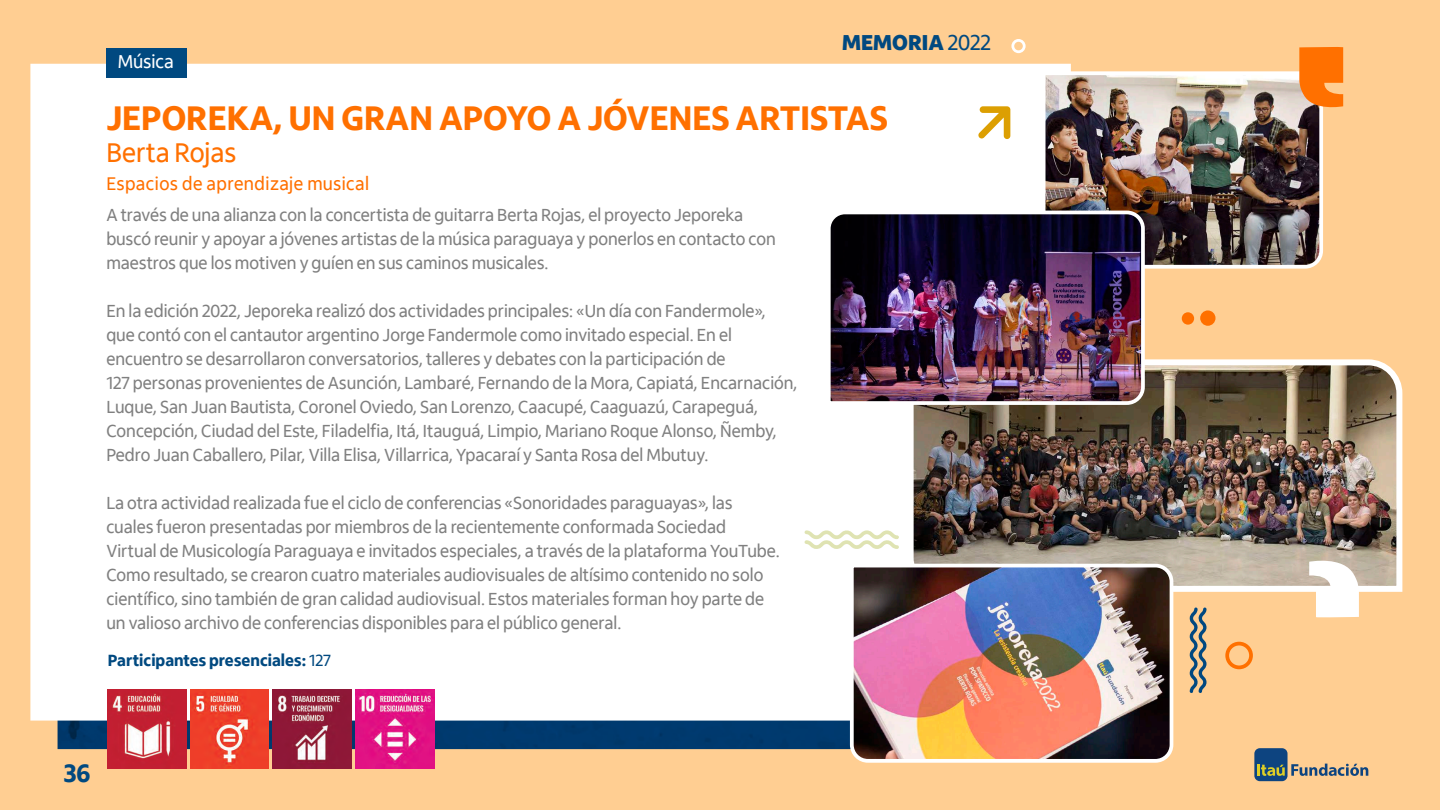
<style>
.page{position:relative;width:1440px;height:810px;background:#ffce92}
.page>*{position:absolute;margin:0;border:0;box-sizing:border-box;transform-origin:0 0}
.t1{font:800 35.1px "Itau Display";color:#ff7000}
.t2{font:27.83px "Itau Display";color:#ff7000}
.t3{font:800 25.95px "Itau Display";color:#004980}
.t4{font:800 22.27px "Itau Display";color:#004980}
.t5{font:19.2px "Itau Display";color:#fff}
.t6{font:18.9px "Itau Display";letter-spacing:.025em;color:#ff7000}
.t7{font:18px/24px "Itau Display";color:#808080}
.t8{font:800 16.73px "Itau Display";color:#004980}
.s1{font-weight:400}
</style>
<div class="page">
<div style="left:58px;top:721px;width:790px;height:28px;background:#003a6e"></div>
<div style="left:30px;top:64px;width:1041px;height:657px;background:#fff"></div>
<img style="left:108px;top:690px;width:78px;height:79px">
<img style="left:190px;top:690px;width:79px;height:79px">
<img style="left:273px;top:690px;width:78px;height:79px">
<img style="left:356px;top:690px;width:78px;height:78px">
<svg style="left:1011px;top:39px;width:15px;height:14px"></svg>
<div style="left:1225px;top:642px;width:28px;height:27px;border:4px solid #ff7000;border-radius:50%"></div>
<div style="left:1200px;top:310px;width:16px;height:16px;background:#ff7000;border-radius:50%"></div>
<div style="left:1182px;top:312px;width:12px;height:13px;background:#ff7000;border-radius:50%"></div>
<svg style="left:978px;top:106px;width:32px;height:33px"></svg>
<svg style="left:1189px;top:607px;width:18px;height:86px"></svg>
<img style="left:905px;top:359px;width:498px;height:233px">
<img style="left:848px;top:562px;width:327px;height:201px">
<img style="left:1040px;top:69px;width:283px;height:200px">
<img style="left:825px;top:209px;width:322px;height:198px">
<svg style="left:804px;top:530px;width:95px;height:19px"></svg>
<svg style="left:1309px;top:555px;width:50px;height:63px"></svg>
<svg style="left:1299px;top:47px;width:44px;height:65px"></svg>
<div style="left:106px;top:48px;width:80px;height:30px;background:#004980"></div>
<div style="left:1254px;top:748px;width:34px;height:33px;background:#0d4480;border-radius:6px"></div>
<svg style="left:1257px;top:765px;width:28px;height:11px"></svg>
<svg style="left:1291px;top:764px;width:77px;height:12px"></svg>
<p class="t5" style="left:118px;top:51px;width:57px">Música</p>
<p class="t4" style="left:842px;top:29px;width:151px">MEMORIA <span class="s1">2022</span></p>
<h1 class="t1" style="left:106px;top:98px;width:783px">JEPOREKA, UN GRAN APOYO A JÓVENES ARTISTAS</h1>
<h2 class="t2" style="left:106px;top:136px;width:131px">Berta Rojas</h2>
<p class="t6" style="left:106px;top:173px;width:264px">Espacios de aprendizaje musical</p>
<p class="t7" style="left:106px;top:203px;width:671px">A través de una alianza con la concertista de guitarra Berta Rojas, el proyecto Jeporeka buscó reunir y apoyar a jóvenes artistas de la música paraguaya y ponerlos en contacto con maestros que los motiven y guíen en sus caminos musicales.</p>
<p class="t7" style="left:106px;top:299px;width:693px">En la edición 2022, Jeporeka realizó dos actividades principales: «Un día con Fandermole», que contó con el cantautor argentino Jorge Fandermole como invitado especial. En el encuentro se desarrollaron conversatorios, talleres y debates con la participación de<br>127 personas provenientes de Asunción, Lambaré, Fernando de la Mora, Capiatá, Encarnación, Luque, San Juan Bautista, Coronel Oviedo, San Lorenzo, Caacupé, Caaguazú, Carapeguá, Concepción, Ciudad del Este, Filadelfia, Itá, Itauguá, Limpio, Mariano Roque Alonso, Ñemby, Pedro Juan Caballero, Pilar, Villa Elisa, Villarrica, Ypacaraí y Santa Rosa del Mbutuy.</p>
<p class="t7" style="left:106px;top:491px;width:675px">La otra actividad realizada fue el ciclo de conferencias «Sonoridades paraguayas», las cuales fueron presentadas por miembros de la recientemente conformada Sociedad Virtual de Musicología Paraguaya e invitados especiales, a través de la plataforma YouTube.<br>Como resultado, se crearon cuatro materiales audiovisuales de altísimo contenido no solo científico, sino también de gran calidad audiovisual. Estos materiales forman hoy parte de un valioso archivo de conferencias disponibles para el público general.</p>
<p class="t8" style="left:108px;top:651px;width:224px">Participantes presenciales: <span class="s1">127</span></p>
<h3 class="t3" style="left:64px;top:758px;width:28px">36</h3>
</div>
